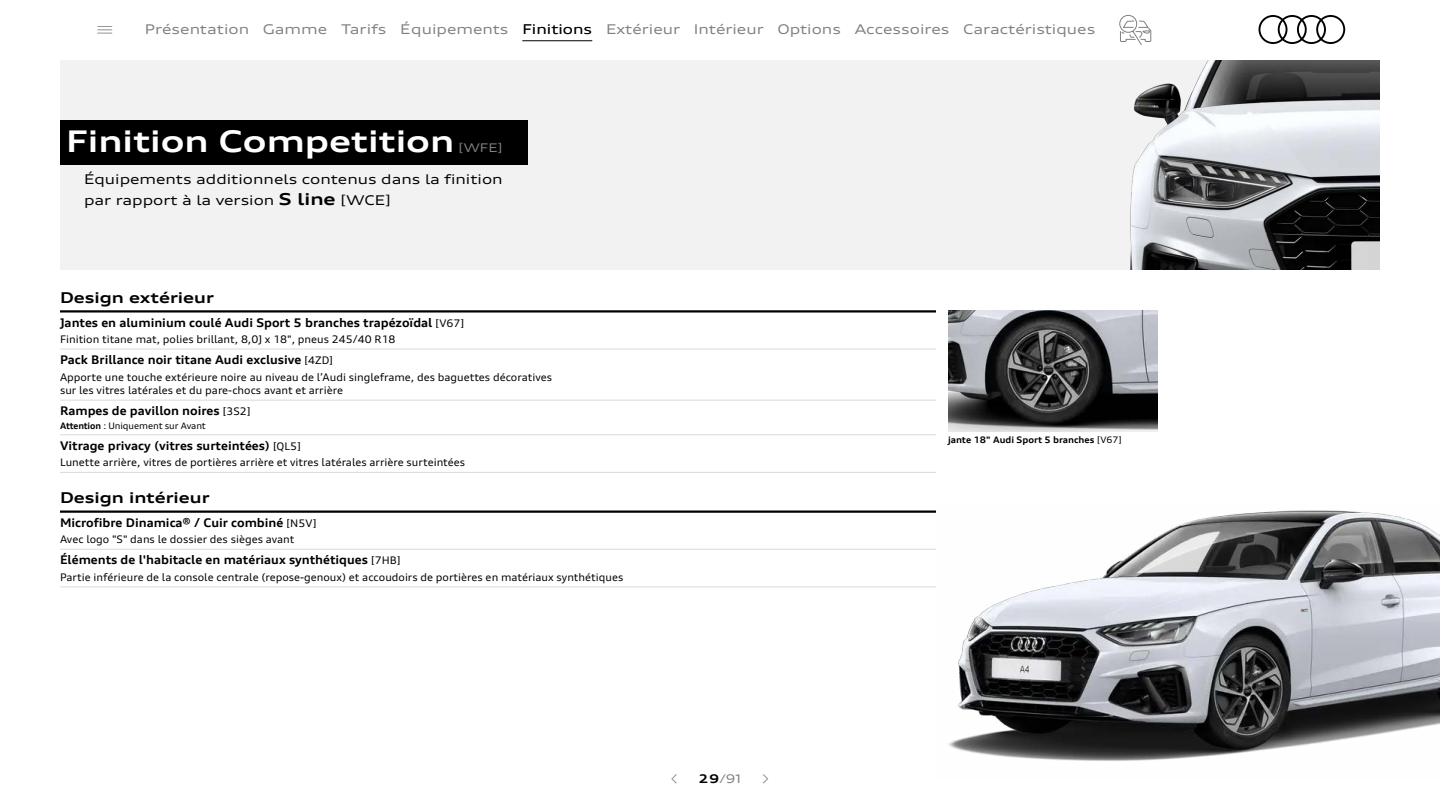
<style>
.page{position:relative;width:1440px;height:810px;background:#fff}
.page>*{position:absolute;margin:0;border:0;box-sizing:border-box;transform-origin:0 0}
.t1{font:700 expanded 30px "Audi Type";color:#fff}
.t2{font:700 expanded 15px "Audi Type";color:#000}
.t3{font:13.5px "Audi Type Var";color:#808080}
.t4{font:expanded 13.5px/21px "Audi Type";color:#000}
.Equipment_detail_note{font:700 expanded 12px "Audi Type";color:#000}
.t5{font:expanded 12px "Audi Type";color:#808080}
.Equipment_detail_note-2{font:expanded 10.5px/13.5px "Audi Type";color:#000}
.t6{font:700 expanded 9px "Audi Type";color:#000}
.Equipment_detail_note-3{font:expanded 9px "Audi Type";letter-spacing:-.01em;color:#000}
.s1{font-weight:700;font-size:16.5px}
.s2{font-weight:400;font-size:10.5px}
.s3{font-weight:700;font-stretch:normal}
.s4{font-weight:700;color:#000}
.s5{font-weight:400}
</style>
<div class="page">
<div style="left:60px;top:60px;width:1320px;height:210px;background:#f2f2f2"></div>
<div style="left:60px;top:120px;width:467px;height:45px;background:#000"></div>
<img style="left:1130px;top:60px;width:250px;height:210px">
<img style="left:948px;top:510px;width:492px;height:251px">
<hr style="left:60px;top:349px;width:876px;height:1px;background:#d9d9d9">
<hr style="left:60px;top:400px;width:876px;height:1px;background:#d9d9d9">
<hr style="left:60px;top:434px;width:876px;height:1px;background:#d9d9d9">
<hr style="left:60px;top:472px;width:876px;height:1px;background:#d9d9d9">
<hr style="left:60px;top:587px;width:876px;height:1px;background:#d9d9d9">
<hr style="left:60px;top:310px;width:876px;height:3px;background:#000">
<hr style="left:60px;top:511px;width:876px;height:2px;background:#000">
<hr style="left:60px;top:549px;width:876px;height:1px;background:#d9d9d9">
<img style="left:948px;top:310px;width:210px;height:122px">
<svg style="left:1259px;top:15px;width:86px;height:29px"></svg>
<svg style="left:1119px;top:15px;width:33px;height:30px"></svg>
<hr style="left:522px;top:40px;width:70px;height:1px;background:#000">
<p class="t3" style="left:145px;top:21px;width:952px">Présentation Gamme Tarifs Équipements Finitions Extérieur Intérieur Options Accessoires Caractéristiques</p>
<p class="t1" style="left:66px;top:122px;width:390px">Finition Competition</p>
<p class="t5" style="left:458px;top:140px;width:46px">[WFE]</p>
<p class="t4" style="left:84px;top:168px;width:420px">Équipements additionnels contenus dans la finition par rapport à la version <span class="s1">S line</span> [WCE]</p>
<p class="t2" style="left:60px;top:288px;width:155px">Design extérieur</p>
<p class="Equipment_detail_note" style="left:60px;top:315px;width:406px">Jantes en aluminium coulé Audi Sport 5 branches trapézoïdal <span class="s2">[V67]</span></p>
<p class="Equipment_detail_note-2" style="left:60px;top:332px;width:337px">Finition titane mat, polies brillant, 8,0J x 18", pneus 245/40 R18</p>
<p class="Equipment_detail_note" style="left:60px;top:352px;width:275px">Pack Brillance noir titane Audi exclusive <span class="s2">[4ZD]</span></p>
<p class="Equipment_detail_note-2" style="left:60px;top:370px;width:494px">Apporte une touche extérieure noire au niveau de l’Audi singleframe, des baguettes décoratives sur les vitres latérales et du pare-chocs avant et arrière</p>
<p class="Equipment_detail_note" style="left:60px;top:404px;width:193px">Rampes de pavillon noires <span class="s2">[3S2]</span></p>
<p class="Equipment_detail_note-3" style="left:60px;top:420px;width:147px"><span class="s3">Attention</span> : Uniquement sur Avant</p>
<p class="Equipment_detail_note" style="left:60px;top:438px;width:243px">Vitrage privacy (vitres surteintées) <span class="s2">[QL5]</span></p>
<p class="Equipment_detail_note-2" style="left:60px;top:456px;width:407px">Lunette arrière, vitres de portières arrière et vitres latérales arrière surteintées</p>
<p class="t2" style="left:60px;top:488px;width:151px">Design intérieur</p>
<p class="Equipment_detail_note" style="left:60px;top:515px;width:258px">Microfibre Dinamica® / Cuir combiné <span class="s2">[N5V]</span></p>
<p class="Equipment_detail_note-2" style="left:60px;top:533px;width:236px">Avec logo "S" dans le dossier des sièges avant</p>
<p class="Equipment_detail_note" style="left:60px;top:553px;width:342px">Éléments de l'habitacle en matériaux synthétiques <span class="s2">[7HB]</span></p>
<p class="Equipment_detail_note-2" style="left:60px;top:570px;width:565px">Partie inférieure de la console centrale (repose-genoux) et accoudoirs de portières en matériaux synthétiques</p>
<p class="t5" style="left:699px;top:771px;width:44px"><span class="s4">29</span>/91</p>
<p class="t6" style="left:948px;top:435px;width:176px">jante 18" Audi Sport 5 branches <span class="s5">[V67]</span></p>
</div>
